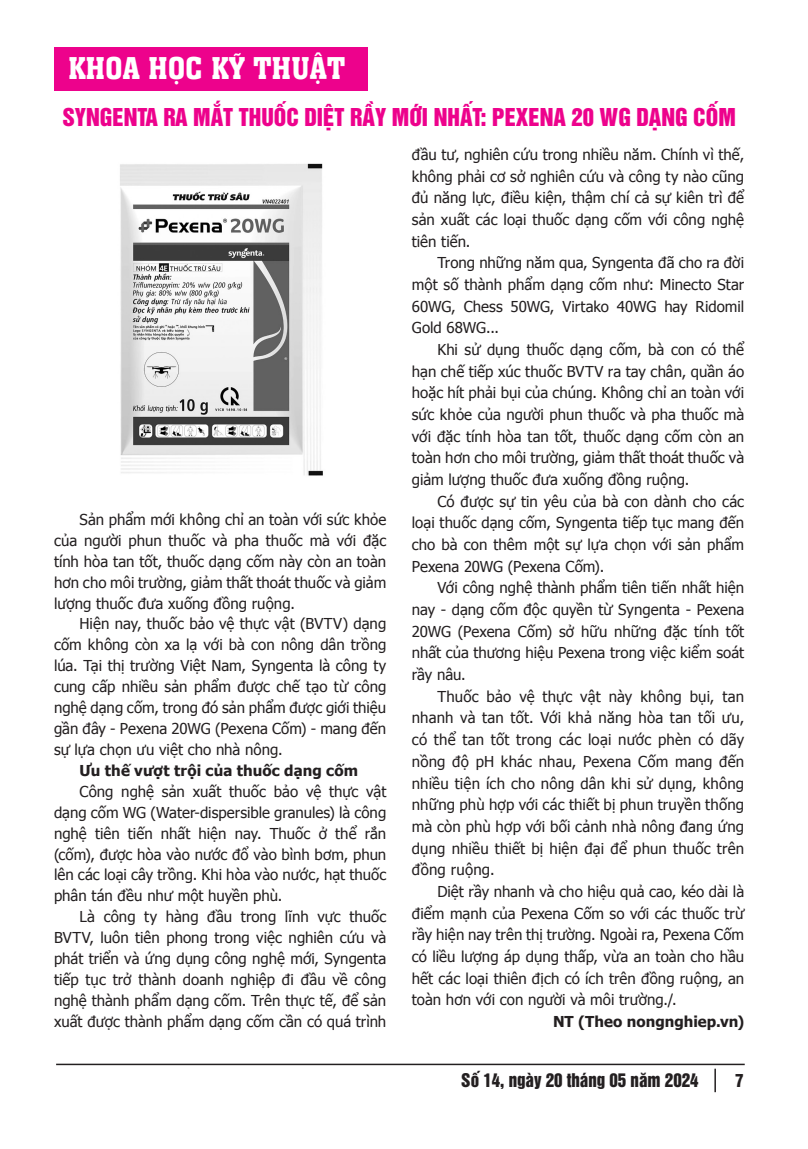
<style>
.page{position:relative;width:808px;height:1149px;background:#fff}
.page>*{position:absolute;margin:0;border:0;box-sizing:border-box;transform-origin:0 0}
.t1{font:700 29.25px "Aachen";letter-spacing:-.01em;color:#fff}
.t2{font:22.5px "UTM Helvet Ins";color:#ed028c}
.t3{font:17.25px "UTM Helvet Ins";color:#231f20}
.t4{font:16.5px "UTM Helvet Ins";color:#231f20}
.TAC_GIA{font:15px/21.6px "Tahoma";color:#231f20;text-align:justify}
.TAC_GIA-2{font:700 15px "Tahoma";letter-spacing:.005em;color:#231f20}
</style>
<div class="page">
<hr style="left:56px;top:1063px;width:689px;height:1px;background:#231f20">
<hr style="left:714px;top:1068px;width:2px;height:23px;background:#231f20">
<div style="left:54px;top:47px;width:313px;height:44px;background:#ed028c"></div>
<img style="left:120px;top:163px;width:203px;height:313px">
<p class="t1" style="left:68px;top:47px;width:279px">KHOA HỌC KỸ THUẬT</p>
<p class="t2" style="left:62px;top:99px;width:675px">SYNGENTA RA MẮT THUỐC DIỆT RẦY MỚI NHẤT: PEXENA 20 WG DẠNG CỐM</p>
<p class="TAC_GIA" style="left:54px;top:508px;width:334px;line-height:20.9px;text-indent:26px">Sản phẩm mới không chỉ an toàn với sức khỏe của người phun thuốc và pha thuốc mà với đặc tính hòa tan tốt, thuốc dạng cốm này còn an toàn hơn cho môi trường, giảm thất thoát thuốc và giảm lượng thuốc đưa xuống đồng ruộng.</p>
<p class="TAC_GIA" style="left:54px;top:612px;width:334px;line-height:20.9px;text-indent:26px">Hiện nay, thuốc bảo vệ thực vật (BVTV) dạng cốm không còn xa lạ với bà con nông dân trồng lúa. Tại thị trường Việt Nam, Syngenta là công ty cung cấp nhiều sản phẩm được chế tạo từ công nghệ dạng cốm, trong đó sản phẩm được giới thiệu gần đây - Pexena 20WG (Pexena Cốm) - mang đến sự lựa chọn ưu việt cho nhà nông.</p>
<p class="TAC_GIA-2" style="left:80px;top:759px;width:280px">Ưu thế vượt trội của thuốc dạng cốm</p>
<p class="TAC_GIA" style="left:54px;top:780px;width:334px;line-height:20.9px;text-indent:26px">Công nghệ sản xuất thuốc bảo vệ thực vật dạng cốm WG (Water-dispersible granules) là công nghệ tiên tiến nhất hiện nay. Thuốc ở thể rắn (cốm), được hòa vào nước đổ vào bình bơm, phun lên các loại cây trồng. Khi hòa vào nước, hạt thuốc phân tán đều như một huyền phù.</p>
<p class="TAC_GIA" style="left:54px;top:905px;width:334px;line-height:20.9px;text-indent:26px">Là công ty hàng đầu trong lĩnh vực thuốc BVTV, luôn tiên phong trong việc nghiên cứu và phát triển và ứng dụng công nghệ mới, Syngenta tiếp tục trở thành doanh nghiệp đi đầu về công nghệ thành phẩm dạng cốm. Trên thực tế, để sản xuất được thành phẩm dạng cốm cần có quá trình</p>
<p class="TAC_GIA" style="left:412px;top:143px;width:334px">đầu tư, nghiên cứu trong nhiều năm. Chính vì thế, không phải cơ sở nghiên cứu và công ty nào cũng đủ năng lực, điều kiện, thậm chí cả sự kiên trì để sản xuất các loại thuốc dạng cốm với công nghệ tiên tiến.</p>
<p class="TAC_GIA" style="left:412px;top:251px;width:334px;text-indent:26px">Trong những năm qua, Syngenta đã cho ra đời một số thành phẩm dạng cốm như: Minecto Star 60WG, Chess 50WG, Virtako 40WG hay Ridomil Gold 68WG...</p>
<p class="TAC_GIA" style="left:412px;top:338px;width:334px;text-indent:26px">Khi sử dụng thuốc dạng cốm, bà con có thể hạn chế tiếp xúc thuốc BVTV ra tay chân, quần áo hoặc hít phải bụi của chúng. Không chỉ an toàn với sức khỏe của người phun thuốc và pha thuốc mà với đặc tính hòa tan tốt, thuốc dạng cốm còn an toàn hơn cho môi trường, giảm thất thoát thuốc và giảm lượng thuốc đưa xuống đồng ruộng.</p>
<p class="TAC_GIA" style="left:412px;top:489px;width:334px;text-indent:26px">Có được sự tin yêu của bà con dành cho các loại thuốc dạng cốm, Syngenta tiếp tục mang đến cho bà con thêm một sự lựa chọn với sản phẩm Pexena 20WG (Pexena Cốm).</p>
<p class="TAC_GIA" style="left:412px;top:576px;width:334px;text-indent:26px">Với công nghệ thành phẩm tiên tiến nhất hiện nay - dạng cốm độc quyền từ Syngenta - Pexena 20WG (Pexena Cốm) sở hữu những đặc tính tốt nhất của thương hiệu Pexena trong việc kiểm soát rầy nâu.</p>
<p class="TAC_GIA" style="left:412px;top:684px;width:334px;text-indent:26px">Thuốc bảo vệ thực vật này không bụi, tan nhanh và tan tốt. Với khả năng hòa tan tối ưu, có thể tan tốt trong các loại nước phèn có dãy nồng độ pH khác nhau, Pexena Cốm mang đến nhiều tiện ích cho nông dân khi sử dụng, không những phù hợp với các thiết bị phun truyền thống mà còn phù hợp với bối cảnh nhà nông đang ứng dụng nhiều thiết bị hiện đại để phun thuốc trên đồng ruộng.</p>
<p class="TAC_GIA" style="left:412px;top:879px;width:334px;text-indent:26px">Diệt rầy nhanh và cho hiệu quả cao, kéo dài là điểm mạnh của Pexena Cốm so với các thuốc trừ rầy hiện nay trên thị trường. Ngoài ra, Pexena Cốm có liều lượng áp dụng thấp, vừa an toàn cho hầu hết các loại thiên địch có ích trên đồng ruộng, an toàn hơn với con người và môi trường./.</p>
<p class="TAC_GIA-2" style="left:553px;top:1010px;width:193px">NT (Theo nongnghiep.vn)</p>
<p class="t3" style="left:461px;top:1065px;width:239px">Số 14, ngày 20 tháng 05 năm 2024</p>
<p class="t4" style="left:735px;top:1066px;width:10px">7</p>
</div>
